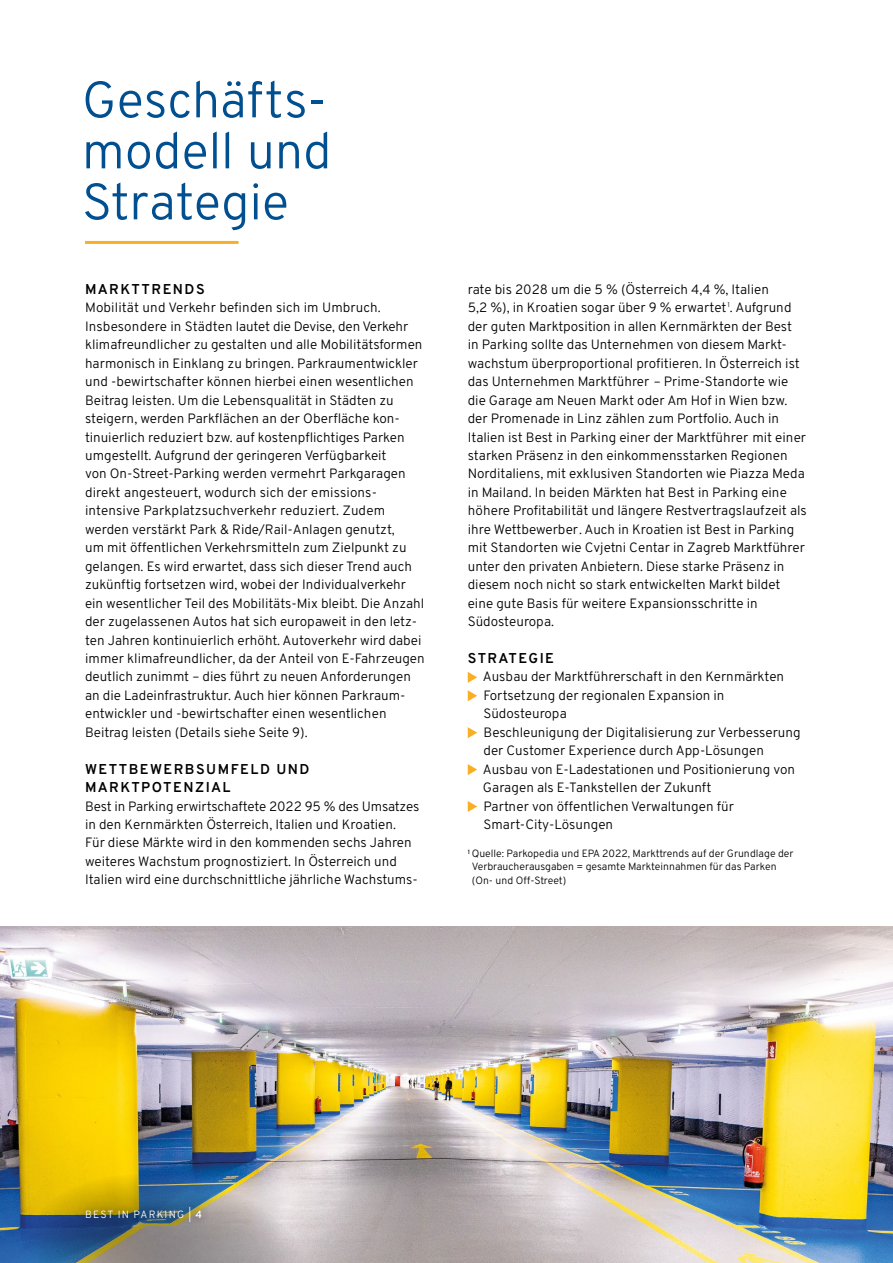
<style>
.page{position:relative;width:893px;height:1263px;background:#fff}
.page>*{position:absolute;margin:0;border:0;box-sizing:border-box;transform-origin:0 0}
.t1{font:300 51px/51px "Overpass";color:#004f91;text-align:justify}
.t2{font:600 14.25px/18.5px "Overpass";letter-spacing:.1em;color:#000}
.t3{font:300 13.5px/18.5px "Overpass";color:#000}
.t4{font:300 10.5px/13.5px "Overpass";color:#000}
.t5{font:300 10.5px "Overpass";letter-spacing:.11em;color:#fff}
.s1{font-weight:500}
</style>
<div class="page">
<svg style="left:468px;top:672px;width:9px;height:11px"></svg>
<svg style="left:468px;top:690px;width:9px;height:11px"></svg>
<svg style="left:468px;top:727px;width:9px;height:11px"></svg>
<svg style="left:468px;top:764px;width:9px;height:11px"></svg>
<svg style="left:468px;top:801px;width:9px;height:11px"></svg>
<hr style="left:85px;top:241px;width:154px;height:3px;background:#f8af23">
<img style="left:0;top:927px;width:893px;height:336px">
<svg style="left:19px;top:1164px;width:297px;height:99px;background:#979a83"></svg>
<div style="left:76px;top:1198px;width:134px;height:32px;background:#000;opacity:.6"></div>
<h1 class="t1" style="left:82px;top:72px;width:251px">Geschäfts&shy;modell und Strategie</h1>
<p class="t2" style="left:85px;top:279px;width:121px">MARKTTRENDS</p>
<p class="t3" style="left:85px;top:298px;width:341px">Mobilität und Verkehr befinden sich im Umbruch.<br>Insbesondere in Städten lautet die Devise, den Verkehr klimafreundlicher zu gestalten und alle Mobilitätsformen harmonisch in Einklang zu bringen. Parkraumentwickler und -bewirtschafter können hierbei einen wesentlichen Beitrag leisten. Um die Lebensqualität in Städten zu steigern, werden Parkflächen an der Oberfläche kon&shy;tinuierlich reduziert bzw. auf kostenpflichtiges Parken umgestellt. Aufgrund der geringeren Verfügbarkeit<br>von On-Street-Parking werden vermehrt Parkgaragen direkt angesteuert, wodurch sich der emissions&shy;intensive Parkplatzsuchverkehr reduziert. Zudem werden verstärkt Park &amp; Ride/Rail-Anlagen genutzt,<br>um mit öffentlichen Verkehrsmitteln zum Zielpunkt zu gelangen. Es wird erwartet, dass sich dieser Trend auch zukünftig fortsetzen wird, wobei der Individualverkehr ein wesentlicher Teil des Mobilitäts-Mix bleibt. Die Anzahl der zugelassenen Autos hat sich europaweit in den letz&shy;ten Jahren kontinuierlich erhöht. Autoverkehr wird dabei immer klimafreundlicher, da der Anteil von E-Fahrzeugen deutlich zunimmt – dies führt zu neuen Anforderungen an die Ladeinfrastruktur. Auch hier können Parkraum&shy;entwickler und -bewirtschafter einen wesentlichen Beitrag leisten (Details siehe Seite 9).</p>
<p class="t2" style="left:85px;top:759px;width:226px">WETTBEWERBSUMFELD UND<br>MARKTPOTENZIAL</p>
<p class="t3" style="left:85px;top:796px;width:336px">Best in Parking erwirtschaftete 2022 95 % des Umsatzes in den Kernmärkten Österreich, Italien und Kroatien.<br>Für diese Märkte wird in den kommenden sechs Jahren weiteres Wachstum prognostiziert. In Österreich und Italien wird eine durchschnittliche jährliche Wachstums-</p>
<p class="t3" style="left:468px;top:279px;width:341px">rate bis 2028 um die 5 % (Österreich 4,4 %, Italien<br>5,2 %), in Kroatien sogar über 9 % erwartet <sup>1</sup>. Aufgrund der guten Marktposition in allen Kernmärkten der Best<br>in Parking sollte das Unternehmen von diesem Markt&shy;wachstum überproportional profitieren. In Österreich ist das Unternehmen Marktführer – Prime-Standorte wie die Garage am Neuen Markt oder Am Hof in Wien bzw. der Promenade in Linz zählen zum Portfolio. Auch in Italien ist Best in Parking einer der Marktführer mit einer starken Präsenz in den einkommensstarken Regionen Norditaliens, mit exklusiven Standorten wie Piazza Meda in Mailand. In beiden Märkten hat Best in Parking eine höhere Profitabilität und längere Restvertragslaufzeit als ihre Wettbewerber. Auch in Kroatien ist Best in Parking mit Standorten wie Cvjetni Centar in Zagreb Marktführer unter den privaten Anbietern. Diese starke Präsenz in diesem noch nicht so stark entwickelten Markt bildet eine gute Basis für weitere Expansionsschritte in Südosteuropa.</p>
<p class="t2" style="left:468px;top:648px;width:88px">STRATEGIE</p>
<p class="t3" style="left:483px;top:667px;width:319px">Ausbau der Marktführerschaft in den Kernmärkten Fortsetzung der regionalen Expansion in Südosteuropa<br>Beschleunigung der Digitalisierung zur Verbesserung der Customer Experience durch App-Lösungen Ausbau von E-Ladestationen und Positionierung von Garagen als E-Tankstellen der Zukunft<br>Partner von öffentlichen Verwaltungen für Smart-City-Lösungen</p>
<p class="t4" style="left:472px;top:846px;width:323px;text-indent:-4px">1 Quelle: Parkopedia und EPA 2022, Markttrends auf der Grundlage der<br>Verbraucherausgaben = gesamte Markteinnahmen für das Parken (On- und Off-Street)</p>
<p class="t5" style="left:85px;top:1206px;width:119px">BEST IN PARKING | <span class="s1">4</span></p>
</div>
